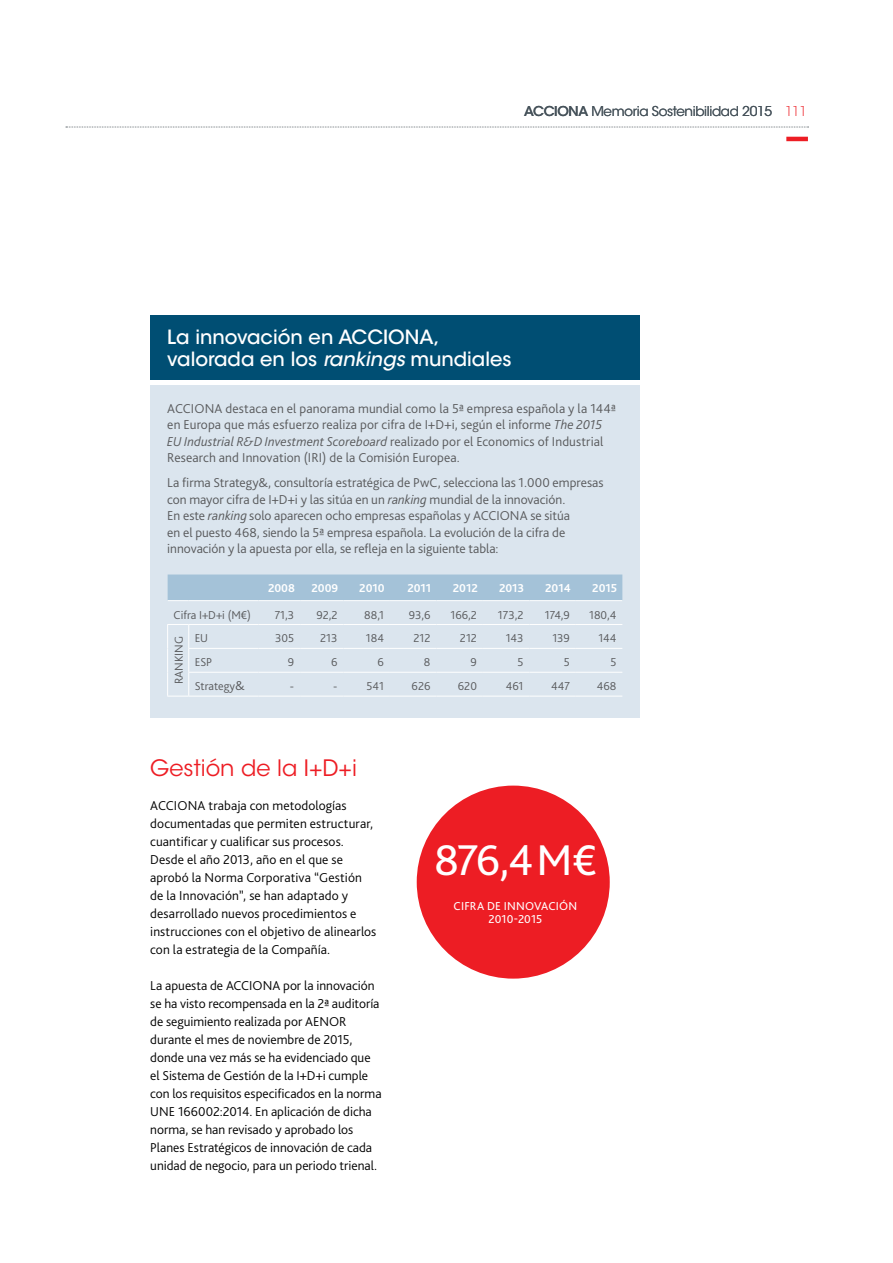
<style>
.page{position:relative;width:893px;height:1263px;background:#fff}
.page>*{position:absolute;margin:0;border:0;box-sizing:border-box;transform-origin:0 0}
.t1{font:45px "Bliss Pro";color:#fff}
.t2{font:22.5px "ITC Avant Garde Std";color:#ed1d24}
.t3{font:500 19.5px/22.5px "ITC Avant Garde Std";color:#fff}
.t4{font:300 13.5px/18px "Bliss Pro";color:#000}
.t5{font:300 13.5px/16.5px "Bliss Pro";color:#58595b}
.t6{font:13.5px "ITC Avant Garde Std";letter-spacing:-.025em;color:#47535b}
.t7{font:300 12px "Bliss Pro";color:#58595b}
.t8{font:700 12px "Bliss Pro";color:#fff}
.t9{font:12px/13.5px "Bliss Pro";letter-spacing:.015em;color:#fff;text-align:center}
.s1{font-weight:500}
.s2{font-weight:200;color:#ed1d24}
.s3{font-style:italic}
.s4{font-size:13.5px}
</style>
<div class="page">
<svg style="left:66px;top:127px;width:742px;height:1px"></svg>
<hr style="left:786px;top:137px;width:22px;height:4px;background:#ed1d24">
<div style="left:150px;top:315px;width:489px;height:65px;background:#004e73"></div>
<div style="left:150px;top:385px;width:489px;height:332px;background:#dbe5ee"></div>
<svg style="left:167px;top:574px;width:455px;height:123px"></svg>
<hr style="left:188px;top:648px;width:70px;height:1px;background:#fff">
<hr style="left:258px;top:648px;width:42px;height:1px;background:#fff">
<hr style="left:300px;top:648px;width:43px;height:1px;background:#fff">
<hr style="left:343px;top:648px;width:47px;height:1px;background:#fff">
<hr style="left:390px;top:648px;width:46px;height:1px;background:#fff">
<hr style="left:436px;top:648px;width:47px;height:1px;background:#fff">
<hr style="left:483px;top:648px;width:46px;height:1px;background:#fff">
<hr style="left:529px;top:648px;width:47px;height:1px;background:#fff">
<hr style="left:576px;top:648px;width:46px;height:1px;background:#fff">
<hr style="left:188px;top:672px;width:70px;height:1px;background:#fff">
<hr style="left:258px;top:672px;width:42px;height:1px;background:#fff">
<hr style="left:300px;top:672px;width:43px;height:1px;background:#fff">
<hr style="left:343px;top:672px;width:47px;height:1px;background:#fff">
<hr style="left:390px;top:672px;width:46px;height:1px;background:#fff">
<hr style="left:436px;top:672px;width:47px;height:1px;background:#fff">
<hr style="left:483px;top:672px;width:46px;height:1px;background:#fff">
<hr style="left:529px;top:672px;width:47px;height:1px;background:#fff">
<hr style="left:576px;top:672px;width:46px;height:1px;background:#fff">
<hr style="left:189px;top:696px;width:69px;height:1px;background:#fff">
<hr style="left:258px;top:696px;width:42px;height:1px;background:#fff">
<hr style="left:300px;top:696px;width:43px;height:1px;background:#fff">
<hr style="left:343px;top:696px;width:47px;height:1px;background:#fff">
<hr style="left:390px;top:696px;width:46px;height:1px;background:#fff">
<hr style="left:436px;top:696px;width:47px;height:1px;background:#fff">
<hr style="left:483px;top:696px;width:46px;height:1px;background:#fff">
<hr style="left:529px;top:696px;width:47px;height:1px;background:#fff">
<hr style="left:576px;top:696px;width:46px;height:1px;background:#fff">
<hr style="left:189px;top:624px;width:69px;height:1px;background:#fff">
<hr style="left:258px;top:624px;width:42px;height:1px;background:#fff">
<hr style="left:300px;top:624px;width:43px;height:1px;background:#fff">
<hr style="left:343px;top:624px;width:47px;height:1px;background:#fff">
<hr style="left:390px;top:624px;width:46px;height:1px;background:#fff">
<hr style="left:436px;top:624px;width:47px;height:1px;background:#fff">
<hr style="left:483px;top:624px;width:46px;height:1px;background:#fff">
<hr style="left:529px;top:624px;width:47px;height:1px;background:#fff">
<hr style="left:576px;top:624px;width:46px;height:1px;background:#fff">
<div style="left:417px;top:785px;width:193px;height:194px;background:#ed1d24;border-radius:50%"></div>
<p class="t6" style="left:524px;top:103px;width:284px"><span class="s1">ACCIONA</span> Memoria Sostenibilidad 2015 <span class="s2">111</span></p>
<h3 class="t3" style="left:167px;top:325px;width:346px">La innovación en ACCIONA, valorada en los <span class="s3">rankings</span> mundiales</h3>
<p class="t5" style="left:167px;top:400px;width:450px">ACCIONA destaca en el panorama mundial como la 5ª empresa española y la 144ª en Europa que más esfuerzo realiza por cifra de I+D+i, según el informe <span class="s3">The 2015<br>EU Industrial R&amp;D Investment Scoreboard</span> realizado por el Economics of Industrial Research and Innovation (IRI) de la Comisión Europea.</p>
<p class="t5" style="left:167px;top:474px;width:438px">La firma Strategy&amp;, consultoría estratégica de PwC, selecciona las 1.000 empresas con mayor cifra de I+D+i y las sitúa en un <span class="s3">ranking</span> mundial de la innovación.<br>En este <span class="s3">ranking</span> solo aparecen ocho empresas españolas y ACCIONA se sitúa<br>en el puesto 468, siendo la 5ª empresa española. La evolución de la cifra de innovación y la apuesta por ella, se refleja en la siguiente tabla:</p>
<p class="t8" style="left:268px;top:581px;width:29px">2008</p>
<p class="t8" style="left:311px;top:581px;width:28px">2009</p>
<p class="t8" style="left:359px;top:581px;width:27px">2010</p>
<p class="t8" style="left:407px;top:581px;width:25px">2011</p>
<p class="t8" style="left:453px;top:581px;width:27px">2012</p>
<p class="t8" style="left:499px;top:581px;width:27px">2013</p>
<p class="t8" style="left:545px;top:581px;width:27px">2014</p>
<p class="t8" style="left:592px;top:581px;width:26px">2015</p>
<p class="t7" style="left:174px;top:607px;width:79px">Cifra I+D+i (M€)</p>
<p class="t7" style="left:275px;top:607px;width:21px">71,3</p>
<p class="t7" style="left:316px;top:607px;width:23px">92,2</p>
<p class="t7" style="left:364px;top:607px;width:21px">88,1</p>
<p class="t7" style="left:409px;top:607px;width:23px">93,6</p>
<p class="t7" style="left:450px;top:607px;width:28px">166,2</p>
<p class="t7" style="left:498px;top:607px;width:27px">173,2</p>
<p class="t7" style="left:545px;top:607px;width:27px">174,9</p>
<p class="t7" style="left:589px;top:607px;width:29px">180,4</p>
<p class="t7" style="left:171px;top:684px;width:50px;rotate:-90deg">RANKING</p>
<p class="t7" style="left:195px;top:631px;width:15px">EU</p>
<p class="t7" style="left:275px;top:631px;width:21px">305</p>
<p class="t7" style="left:320px;top:631px;width:19px">213</p>
<p class="t7" style="left:366px;top:631px;width:20px">184</p>
<p class="t7" style="left:413px;top:631px;width:19px">212</p>
<p class="t7" style="left:460px;top:631px;width:19px">212</p>
<p class="t7" style="left:506px;top:631px;width:19px">143</p>
<p class="t7" style="left:552px;top:631px;width:19px">139</p>
<p class="t7" style="left:598px;top:631px;width:20px">144</p>
<p class="t7" style="left:195px;top:655px;width:19px">ESP</p>
<p class="t7" style="left:288px;top:655px;width:8px">9</p>
<p class="t7" style="left:331px;top:655px;width:8px">6</p>
<p class="t7" style="left:378px;top:655px;width:8px">6</p>
<p class="t7" style="left:424px;top:655px;width:8px">8</p>
<p class="t7" style="left:471px;top:655px;width:8px">9</p>
<p class="t7" style="left:517px;top:655px;width:8px">5</p>
<p class="t7" style="left:564px;top:655px;width:8px">5</p>
<p class="t7" style="left:610px;top:655px;width:8px">5</p>
<p class="t7" style="left:195px;top:679px;width:51px">Strategy<span class="s4">&amp;</span></p>
<p class="t7" style="left:290px;top:679px;width:6px">-</p>
<p class="t7" style="left:333px;top:679px;width:6px">-</p>
<p class="t7" style="left:366px;top:679px;width:19px">541</p>
<p class="t7" style="left:412px;top:679px;width:20px">626</p>
<p class="t7" style="left:458px;top:679px;width:21px">620</p>
<p class="t7" style="left:506px;top:679px;width:19px">461</p>
<p class="t7" style="left:551px;top:679px;width:20px">447</p>
<p class="t7" style="left:597px;top:679px;width:21px">468</p>
<h2 class="t2" style="left:150px;top:754px;width:208px">Gestión de la I+D+i</h2>
<p class="t4" style="left:150px;top:796px;width:228px">ACCIONA trabaja con metodologías documentadas que permiten estructurar, cuantificar y cualificar sus procesos.<br>Desde el año 2013, año en el que se aprobó la Norma Corporativa “Gestión de la Innovación”, se han adaptado y desarrollado nuevos procedimientos e instrucciones con el objetivo de alinearlos con la estrategia de la Compañía.</p>
<p class="t4" style="left:150px;top:976px;width:233px">La apuesta de ACCIONA por la innovación se ha visto recompensada en la 2ª auditoría de seguimiento realizada por AENOR durante el mes de noviembre de 2015, donde una vez más se ha evidenciado que el Sistema de Gestión de la I+D+i cumple con los requisitos especificados en la norma UNE 166002:2014. En aplicación de dicha norma, se han revisado y aprobado los Planes Estratégicos de innovación de cada unidad de negocio, para un periodo trienal.</p>
<h1 class="t1" style="left:434px;top:832px;width:164px">876,4 M€</h1>
<p class="t9" style="left:454px;top:898px;width:125px">CIFRA DE INNOVACIÓN<br>2010-2015</p>
</div>
